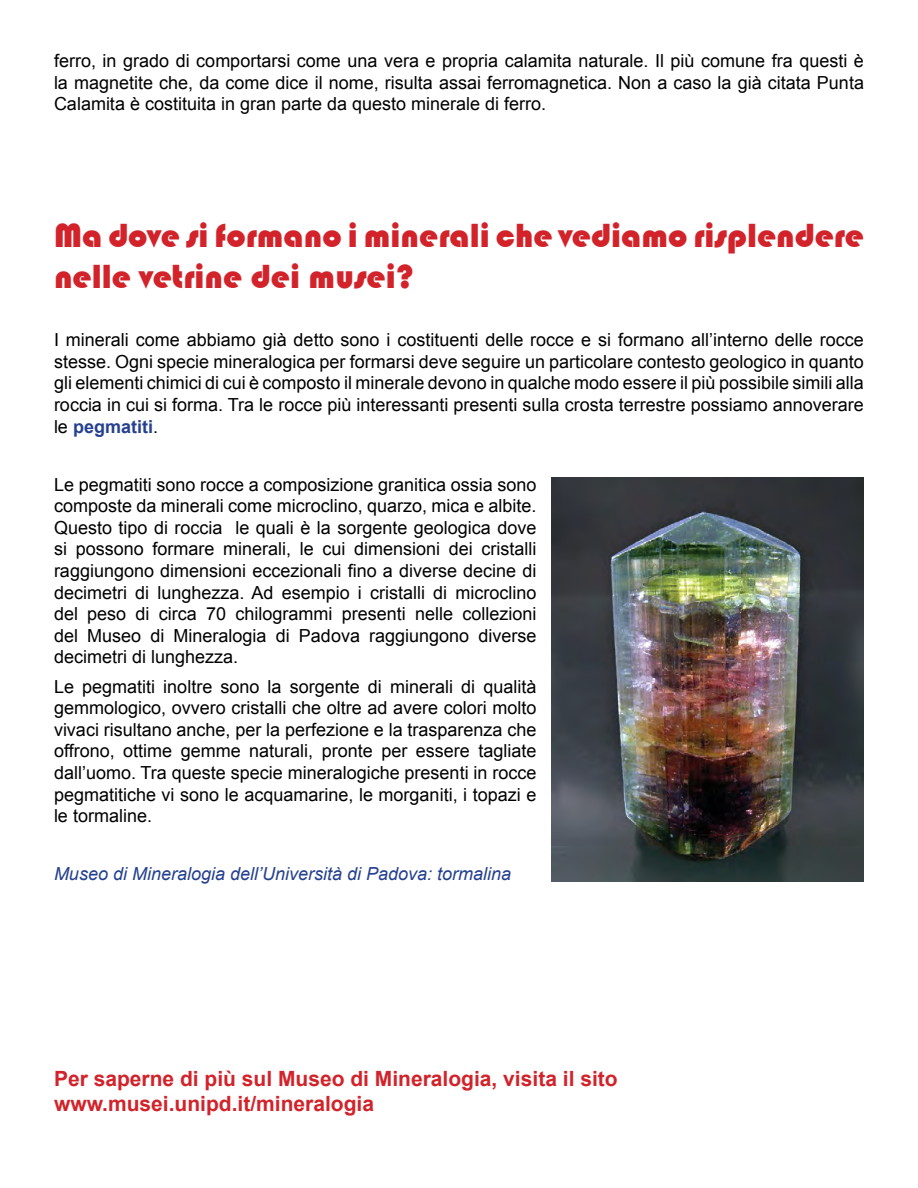
<style>
.page{position:relative;width:918px;height:1188px;background:#fff}
.page>*{position:absolute;margin:0;border:0;box-sizing:border-box;transform-origin:0 0}
.t1{font:34.5px/41.4px "Bauhaus 93";color:#d2232a}
.t2{font:700 21px/25.2px "Arial";color:#d2232a}
.t3{font:18px/21.6px "Arial";color:#000;text-align:justify}
.t4{font:italic 18px "Arial";color:#25408f}
.s1{font-weight:700;color:#25408f}
</style>
<div class="page">
<img style="left:552px;top:477px;width:312px;height:404px">
<p class="t3" style="left:54px;top:50px;width:812px">ferro, in grado di comportarsi come una vera e propria calamita naturale. Il più comune fra questi è la magnetite che, da come dice il nome, risulta assai ferromagnetica. Non a caso la già citata Punta Calamita è costituita in gran parte da questo minerale di ferro.</p>
<h1 class="t1" style="left:54px;top:215px;width:812px">Ma dove si formano i minerali che vediamo risplendere nelle vetrine dei musei?</h1>
<p class="t3" style="left:54px;top:329px;width:811px">I minerali come abbiamo già detto sono i costituenti delle rocce e si formano all’interno delle rocce stesse. Ogni specie mineralogica per formarsi deve seguire un particolare contesto geologico in quanto gli elementi chimici di cui è composto il minerale devono in qualche modo essere il più possibile simili alla roccia in cui si forma. Tra le rocce più interessanti presenti sulla crosta terrestre possiamo annoverare le <span class="s1">pegmatiti</span>.</p>
<p class="t3" style="left:54px;top:474px;width:484px">Le pegmatiti sono rocce a composizione granitica ossia sono composte da minerali come microclino, quarzo, mica e albite.<br>Questo tipo di roccia le quali è la sorgente geologica dove si possono formare minerali, le cui dimensioni dei cristalli raggiungono dimensioni eccezionali fino a diverse decine di decimetri di lunghezza. Ad esempio i cristalli di microclino del peso di circa 70 chilogrammi presenti nelle collezioni del Museo di Mineralogia di Padova raggiungono diverse decimetri di lunghezza.</p>
<p class="t3" style="left:54px;top:676px;width:484px">Le pegmatiti inoltre sono la sorgente di minerali di qualità gemmologico, ovvero cristalli che oltre ad avere colori molto vivaci risultano anche, per la perfezione e la trasparenza che offrono, ottime gemme naturali, pronte per essere tagliate dall’uomo. Tra queste specie mineralogiche presenti in rocce pegmatitiche vi sono le acquamarine, le morganiti, i topazi e le tormaline.</p>
<p class="t4" style="left:54px;top:862px;width:459px">Museo di Mineralogia dell’Università di Padova: tormalina</p>
<p class="t2" style="left:54px;top:1067px;width:565px">Per saperne di più sul Museo di Mineralogia, visita il sito www.musei.unipd.it/mineralogia</p>
</div>
